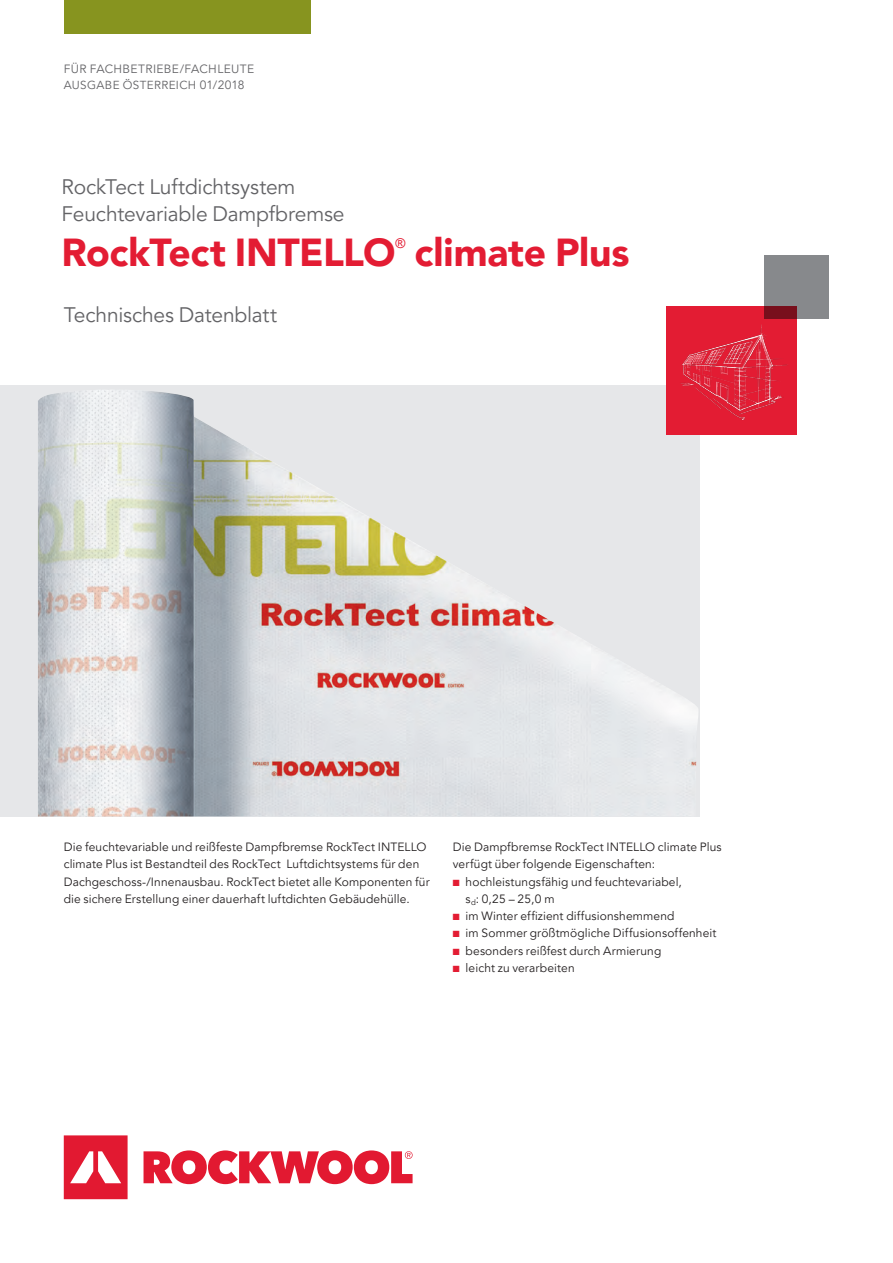
<style>
.page{position:relative;width:893px;height:1263px;background:#fff}
.page>*{position:absolute;margin:0;border:0;box-sizing:border-box;transform-origin:0 0}
.t1{font:900 39px "Avenir LT Pro";letter-spacing:-.01em;color:#e31c33}
.t2{font:21px/27px "Avenir LT Pro";letter-spacing:-.01em;color:#636366}
.t3{font:13.5px "Arial";color:#e31c33}
.t4{font:12px/17.2px "Avenir LT Pro";letter-spacing:.01em;color:#231f20}
.t5{font:12px "Avenir LT Pro";letter-spacing:.03em;color:#636366}
.t6{font:11.7px "Avenir LT Pro";letter-spacing:.03em;color:#636366}
.s1{font-size:12px}
.s2{color:#e31c33}
</style>
<div class="page">
<div style="left:64px;top:0;width:246px;height:34px;background:#87941f"></div>
<svg style="left:64px;top:1135px;width:349px;height:64px"></svg>
<div style="left:0;top:385px;width:699px;height:431px;background:#e6e7e9"></div>
<img style="left:38px;top:390px;width:660px;height:426px">
<div style="left:666px;top:306px;width:130px;height:128px;background:#e31c33"></div>
<img style="left:658px;top:319px;width:139px;height:105px">
<div style="left:764px;top:255px;width:65px;height:64px;background:#87898c"></div>
<p class="t5" style="left:64px;top:62px;width:192px">FÜR FACHBETRIEBE/FACHLEUTE</p>
<p class="t6" style="left:64px;top:78px;width:182px">AUSGABE ÖSTERREICH <span class="s1">01/2018</span></p>
<h2 class="t2" style="left:62px;top:173px;width:284px">RockTect Luftdichtsystem<br>Feuchtevariable Dampfbremse</h2>
<h1 class="t1" style="left:62px;top:229px;width:336px">RockTect INTELLO</h1>
<p class="t3" style="left:396px;top:234px;width:11px">®</p>
<h1 class="t1" style="left:415px;top:229px;width:217px">climate Plus</h1>
<h2 class="t2" style="left:64px;top:302px;width:215px">Technisches Datenblatt</h2>
<p class="t4" style="left:64px;top:838px;width:367px">Die feuchtevariable und reißfeste Dampfbremse RockTect INTELLO climate Plus ist Bestandteil des RockTect Luftdichtsystems für den Dachgeschoss-/Innenausbau. RockTect bietet alle Komponenten für die sichere Erstellung einer dauerhaft luftdichten Gebäudehülle.</p>
<p class="t4" style="left:453px;top:838px;width:270px">Die Dampfbremse RockTect INTELLO climate Plus verfügt über folgende Eigenschaften:</p>
<p class="t4" style="left:466px;top:873px;width:218px;text-indent:-13px"><span class="s2">■</span> hochleistungsfähig und feuchtevariabel, s<sub>d</sub>: 0,25 – 25,0 m</p>
<p class="t4" style="left:453px;top:907px;width:223px"><span class="s2">■</span> im Winter effizient diffusionshemmend</p>
<p class="t4" style="left:453px;top:925px;width:265px"><span class="s2">■</span> im Sommer größtmögliche Diffusionsoffenheit</p>
<p class="t4" style="left:453px;top:942px;width:210px"><span class="s2">■</span> besonders reißfest durch Armierung</p>
<p class="t4" style="left:453px;top:959px;width:123px"><span class="s2">■</span> leicht zu verarbeiten</p>
</div>
